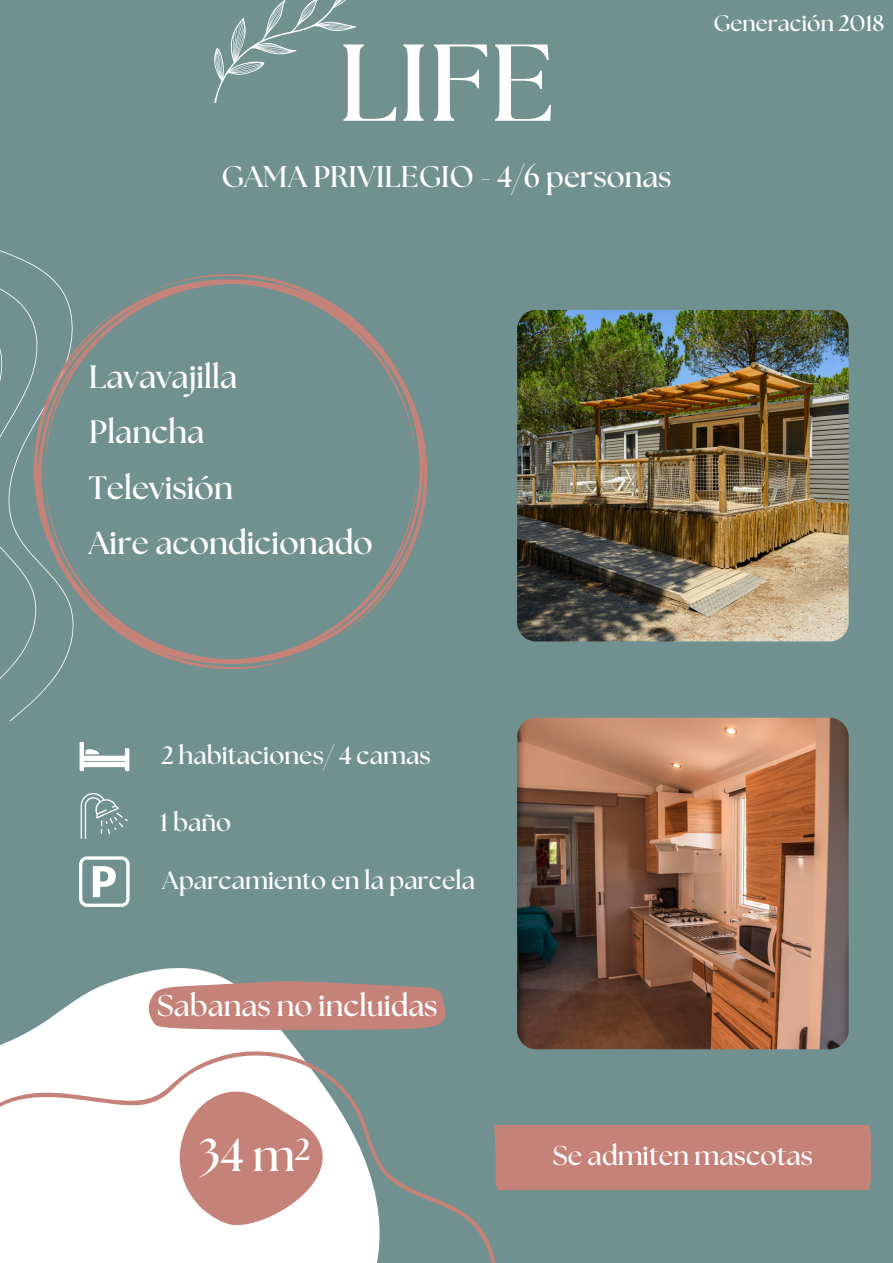
<style>
.page{position:relative;width:893px;height:1263px;background:#719190}
.page>*{position:absolute;margin:0;border:0;box-sizing:border-box;transform-origin:0 0}
.t1{font:700 109.05px "The Seasons";color:#fff}
.t2{font:700 45.83px "The Seasons";color:#fff}
.t3{font:700 32.25px "The Seasons";color:#fff}
.t4{font:700 30px "The Seasons";color:#fff}
.t5{font:700 29.85px "The Seasons";color:#fff}
.t6{font:700 27.15px "The Seasons";color:#fff}
.t7{font:700 25.05px "The Seasons";color:#fff}
.t8{font:700 22.5px "The Seasons";color:#fff}
</style>
<div class="page">
<svg style="left:20px;top:968px;width:266px;height:68px;fill:#fff"></svg>
<svg style="left:0;top:1036px;width:504px;height:227px;fill:#fff"></svg>
<img style="left:517px;top:310px;width:331px;height:331px">
<img style="left:517px;top:718px;width:331px;height:331px">
<svg style="left:179px;top:1088px;width:156px;height:138px;background:#d7aca6"></svg>
<svg style="left:0;top:348px;width:32px;height:293px"></svg>
<svg style="left:36px;top:278px;width:392px;height:404px"></svg>
<svg style="left:214px;top:0;width:142px;height:103px"></svg>
<div style="left:494px;top:1125px;width:377px;height:64px;background:#c48278"></div>
<svg style="left:79px;top:742px;width:50px;height:29px"></svg>
<svg style="left:81px;top:793px;width:47px;height:45px"></svg>
<svg style="left:79px;top:856px;width:51px;height:51px"></svg>
<svg style="left:147px;top:981px;width:298px;height:49px;background:#c28980"></svg>
<h3 class="t1" style="left:338px;top:34px;width:218px">LIFE</h3>
<h3 class="t5" style="left:222px;top:163px;width:451px">GAMA PRIVILEGIO - 4/6 personas</h3>
<h4 class="t8" style="left:713px;top:13px;width:172px">Generación 2018</h4>
<h3 class="t3" style="left:89px;top:362px;width:150px">Lavavajilla</h3>
<p class="t3" style="left:89px;top:418px;width:116px">Plancha</p>
<p class="t3" style="left:89px;top:473px;width:146px">Televisión</p>
<p class="t3" style="left:89px;top:528px;width:286px">Aire acondicionado</p>
<h3 class="t7" style="left:161px;top:744px;width:271px">2 habitaciones/ 4 camas</h3>
<p class="t7" style="left:160px;top:811px;width:73px">1 baño</p>
<p class="t7" style="left:163px;top:869px;width:314px">Aparcamiento en la parcela</p>
<p class="t4" style="left:157px;top:992px;width:282px">Sabanas no incluidas</p>
<h3 class="t2" style="left:199px;top:1134px;width:114px">34 m²</h3>
<h1 class="t6" style="left:552px;top:1143px;width:262px">Se admiten mascotas</h1>
</div>
